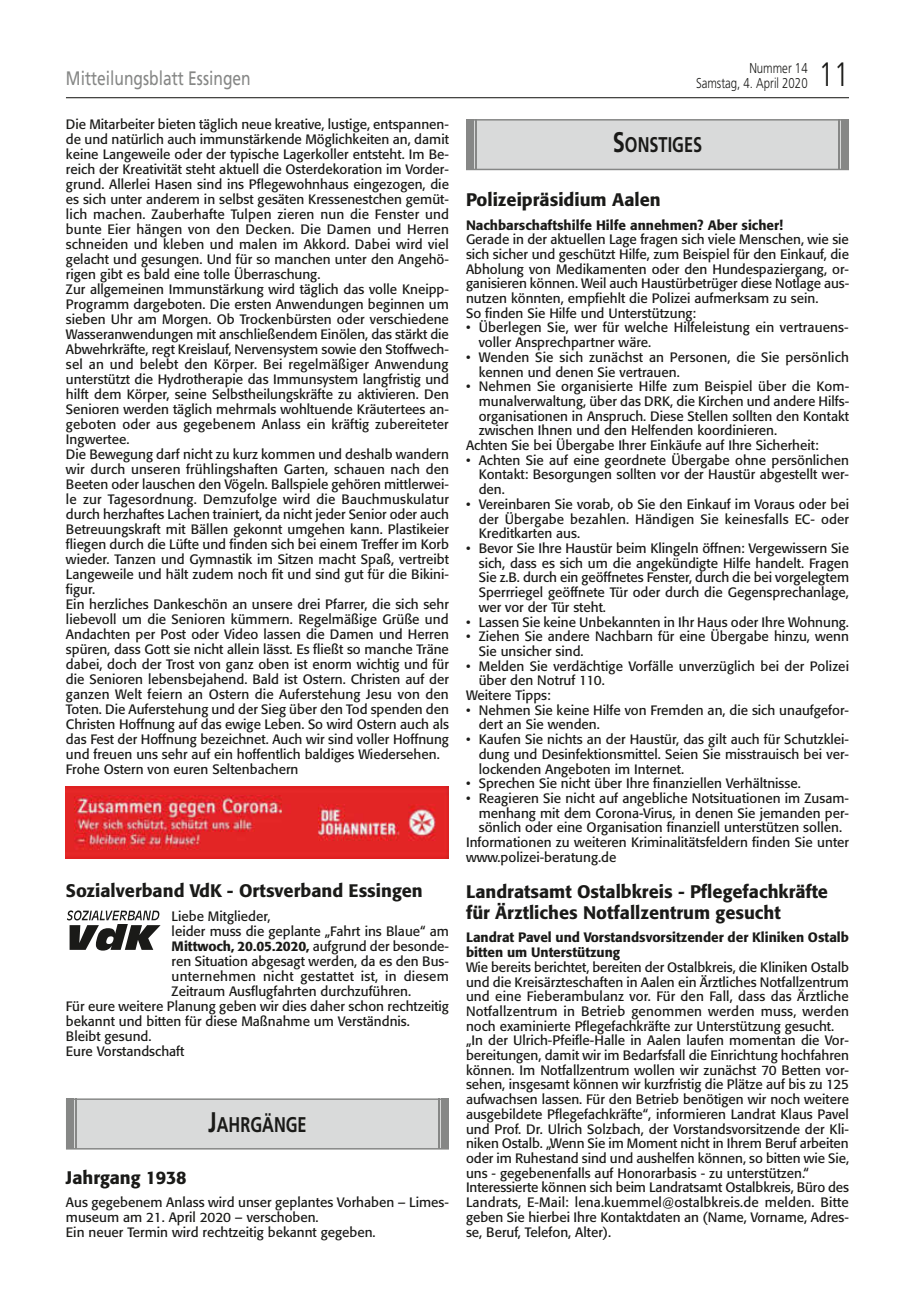
<style>
.page{position:relative;width:915px;height:1297px;background:#fff}
.page>*{position:absolute;margin:0;border:0;box-sizing:border-box;transform-origin:0 0}
.t1{font:300 33.75px "Frutiger";color:#1a1a18;scale:.8 1}
.t2{font:700 21.3px "Frutiger";color:#1a1a18;scale:.77 1}
.t3{font:19.5px "Frutiger";color:#868786;scale:.8 1}
.t4{font:500 18px/21px "Formata";color:#1a1a18}
.t5{font:300 14.25px "Frutiger";color:#1a1a18;scale:.8 1}
.t6{font:13.5px/15px "Formata";color:#1a1a18}
.t7{font:500 13.5px/14.7px "Formata";color:#1a1a18}
.s1{font-weight:400}
.s2{font-size:28.35px}
</style>
<div class="page">
<hr style="left:66px;top:97px;width:782px;height:1px;background:#1a1a18">
<div style="left:66px;top:785px;width:383px;height:74px;background:#e32424"></div>
<img style="left:74px;top:787px;width:375px;height:71px">
<svg style="left:67px;top:910px;width:93px;height:40px"></svg>
<div style="left:67px;top:1100px;width:380px;height:48px;background:#d9dada"></div>
<div style="left:66px;top:1098px;width:383px;height:51px;border:2px solid #868786"></div>
<div style="left:441px;top:1098px;width:8px;height:51px;background:#868786"></div>
<hr style="left:438px;top:1098px;width:1px;height:51px;background:#868786">
<div style="left:66px;top:1098px;width:7px;height:51px;background:#868786"></div>
<hr style="left:75px;top:1098px;width:2px;height:51px;background:#868786">
<div style="left:467px;top:121px;width:380px;height:48px;background:#d9dada"></div>
<div style="left:466px;top:119px;width:382px;height:51px;border:2px solid #868786"></div>
<div style="left:841px;top:119px;width:7px;height:50px;background:#868786"></div>
<hr style="left:837px;top:119px;width:2px;height:51px;background:#868786">
<div style="left:466px;top:119px;width:7px;height:51px;background:#868786"></div>
<hr style="left:475px;top:119px;width:1px;height:50px;background:#868786">
<p class="t5" style="left:749px;top:60px;width:74px">Nummer 14</p>
<h3 class="t3" style="left:66px;top:66px;width:232px">Mitteilungsblatt Essingen</h3>
<p class="t5" style="left:695px;top:75px;width:141px">Samstag, 4. April 2020</p>
<h1 class="t1" style="left:818px;top:55px;width:39px">11</h1>
<p class="t6" style="left:66px;top:116px;width:384px">Die Mitarbeiter bieten täglich neue kreative, lustige, entspannen&shy;de und natürlich auch immunstärkende Möglichkeiten an, damit keine Langeweile oder der typische Lagerkoller entsteht. Im Be&shy;reich der Kreativität steht aktuell die Osterdekoration im Vorder&shy;grund. Allerlei Hasen sind ins Pflegewohnhaus eingezogen, die es sich unter anderem in selbst gesäten Kressenestchen gemüt&shy;lich machen. Zauberhafte Tulpen zieren nun die Fenster und bunte Eier hängen von den Decken. Die Damen und Herren schneiden und kleben und malen im Akkord. Dabei wird viel gelacht und gesungen. Und für so manchen unter den Angehö&shy;rigen gibt es bald eine tolle Überraschung.<br>Zur allgemeinen Immunstärkung wird täglich das volle Kneipp-Programm dargeboten. Die ersten Anwendungen beginnen um sieben Uhr am Morgen. Ob Trockenbürsten oder verschiedene Wasseranwendungen mit anschließendem Einölen, das stärkt die Abwehrkräfte, regt Kreislauf, Nervensystem sowie den Stoffwech&shy;sel an und belebt den Körper. Bei regelmäßiger Anwendung unterstützt die Hydrotherapie das Immunsystem langfristig und hilft dem Körper, seine Selbstheilungskräfte zu aktivieren. Den Senioren werden täglich mehrmals wohltuende Kräutertees an&shy;geboten oder aus gegebenem Anlass ein kräftig zubereiteter Ingwertee.<br>Die Bewegung darf nicht zu kurz kommen und deshalb wandern wir durch unseren frühlingshaften Garten, schauen nach den Beeten oder lauschen den Vögeln. Ballspiele gehören mittlerwei&shy;le zur Tagesordnung. Demzufolge wird die Bauchmuskulatur durch herzhaftes Lachen trainiert, da nicht jeder Senior oder auch Betreuungskraft mit Bällen gekonnt umgehen kann. Plastikeier fliegen durch die Lüfte und finden sich bei einem Treffer im Korb wieder. Tanzen und Gymnastik im Sitzen macht Spaß, vertreibt Langeweile und hält zudem noch fit und sind gut für die Bikini&shy;figur.<br>Ein herzliches Dankeschön an unsere drei Pfarrer, die sich sehr liebevoll um die Senioren kümmern. Regelmäßige Grüße und Andachten per Post oder Video lassen die Damen und Herren spüren, dass Gott sie nicht allein lässt. Es fließt so manche Träne dabei, doch der Trost von ganz oben ist enorm wichtig und für die Senioren lebensbejahend. Bald ist Ostern. Christen auf der ganzen Welt feiern an Ostern die Auferstehung Jesu von den Toten. Die Auferstehung und der Sieg über den Tod spenden den Christen Hoffnung auf das ewige Leben. So wird Ostern auch als das Fest der Hoffnung bezeichnet. Auch wir sind voller Hoffnung und freuen uns sehr auf ein hoffentlich baldiges Wiedersehen.<br>Frohe Ostern von euren Seltenbachern</p>
<h3 class="t4" style="left:66px;top:880px;width:358px">Sozialverband VdK - Ortsverband Essingen</h3>
<p class="t6" style="left:171px;top:908px;width:100px">Liebe Mitglieder,</p>
<p class="t6" style="left:171px;top:923px;width:279px">leider muss die geplante „Fahrt ins Blaue“ am</p>
<p class="t7" style="left:171px;top:939px;width:279px">Mittwoch, 20.05.2020, <span class="s1">aufgrund der besonde-</span></p>
<p class="t6" style="left:171px;top:953px;width:279px">ren Situation abgesagt werden, da es den Bus-</p>
<p class="t6" style="left:171px;top:968px;width:278px">unternehmen nicht gestattet ist, in diesem</p>
<p class="t6" style="left:171px;top:983px;width:241px">Zeitraum Ausflugfahrten durchzuführen.</p>
<p class="t6" style="left:66px;top:998px;width:384px">Für eure weitere Planung geben wir dies daher schon rechtzeitig</p>
<p class="t6" style="left:66px;top:1013px;width:345px">bekannt und bitten für diese Maßnahme um Verständnis.</p>
<p class="t6" style="left:66px;top:1028px;width:87px">Bleibt gesund.</p>
<p class="t6" style="left:66px;top:1043px;width:120px">Eure Vorstandschaft</p>
<h2 class="t2" style="left:208px;top:1112px;width:129px"><span class="s2">J</span>AHRGÄNGE</h2>
<h3 class="t4" style="left:66px;top:1167px;width:122px">Jahrgang 1938</h3>
<p class="t6" style="left:66px;top:1195px;width:384px">Aus gegebenem Anlass wird unser geplantes Vorhaben – Limes&shy;museum am 21. April 2020 – verschoben.<br>Ein neuer Termin wird rechtzeitig bekannt gegeben.</p>
<h2 class="t2" style="left:612px;top:132px;width:118px"><span class="s2">S</span>ONSTIGES</h2>
<h3 class="t4" style="left:466px;top:189px;width:196px">Polizeipräsidium Aalen</h3>
<p class="t7" style="left:466px;top:217px;width:318px">Nachbarschaftshilfe Hilfe annehmen? Aber sicher!</p>
<p class="t6" style="left:466px;top:232px;width:384px">Gerade in der aktuellen Lage fragen sich viele Menschen, wie sie sich sicher und geschützt Hilfe, zum Beispiel für den Einkauf, die Abholung von Medikamenten oder den Hundespaziergang, or&shy;ganisieren können. Weil auch Haustürbetrüger diese Notlage aus&shy;nutzen könnten, empfiehlt die Polizei aufmerksam zu sein.<br>So finden Sie Hilfe und Unterstützung:</p>
<p class="t6" style="left:478px;top:320px;width:371px;text-indent:-13px">• Überlegen Sie, wer für welche Hilfeleistung ein vertrauens&shy;voller Ansprechpartner wäre.</p>
<p class="t6" style="left:478px;top:350px;width:371px;text-indent:-13px">• Wenden Sie sich zunächst an Personen, die Sie persönlich kennen und denen Sie vertrauen.</p>
<p class="t6" style="left:466px;top:379px;width:384px">• Nehmen Sie organisierte Hilfe zum Beispiel über die Kom-</p>
<p class="t6" style="left:478px;top:394px;width:372px">munalverwaltung, über das DRK, die Kirchen und andere Hilfs-</p>
<p class="t6" style="left:478px;top:408px;width:371px">organisationen in Anspruch. Diese Stellen sollten den Kontakt</p>
<p class="t6" style="left:478px;top:423px;width:300px">zwischen Ihnen und den Helfenden koordinieren.</p>
<p class="t6" style="left:466px;top:438px;width:354px">Achten Sie bei Übergabe Ihrer Einkäufe auf Ihre Sicherheit:</p>
<p class="t6" style="left:478px;top:453px;width:371px;text-align:justify;text-indent:-13px">• Achten Sie auf eine geordnete Übergabe ohne persönlichen Kontakt: Besorgungen sollten vor der Haustür abgestellt wer&shy;den.</p>
<p class="t6" style="left:478px;top:497px;width:371px;text-align:justify;text-indent:-13px">• Vereinbaren Sie vorab, ob Sie den Einkauf im Voraus oder bei der Übergabe bezahlen. Händigen Sie keinesfalls EC- oder Kreditkarten aus.</p>
<p class="t6" style="left:478px;top:541px;width:371px;text-align:justify;text-indent:-13px">• Bevor Sie Ihre Haustür beim Klingeln öffnen: Vergewissern Sie sich, dass es sich um die angekündigte Hilfe handelt. Fragen Sie z.B. durch ein geöffnetes Fenster, durch die bei vorgelegtem Sperrriegel geöffnete Tür oder durch die Gegensprechanlage, wer vor der Tür steht.</p>
<p class="t6" style="left:466px;top:614px;width:384px">• Lassen Sie keine Unbekannten in Ihr Haus oder Ihre Wohnung.</p>
<p class="t6" style="left:478px;top:629px;width:371px;text-indent:-13px">• Ziehen Sie andere Nachbarn für eine Übergabe hinzu, wenn<br>Sie unsicher sind.</p>
<p class="t6" style="left:466px;top:658px;width:384px">• Melden Sie verdächtige Vorfälle unverzüglich bei der Polizei</p>
<p class="t6" style="left:478px;top:673px;width:127px">über den Notruf 110.</p>
<p class="t6" style="left:466px;top:688px;width:86px">Weitere Tipps:</p>
<p class="t6" style="left:478px;top:703px;width:371px;text-indent:-13px">• Nehmen Sie keine Hilfe von Fremden an, die sich unaufgefor&shy;dert an Sie wenden.</p>
<p class="t6" style="left:478px;top:732px;width:371px;text-align:justify;text-indent:-13px">• Kaufen Sie nichts an der Haustür, das gilt auch für Schutzklei&shy;dung und Desinfektionsmittel. Seien Sie misstrauisch bei ver&shy;lockenden Angeboten im Internet.</p>
<p class="t6" style="left:466px;top:776px;width:336px">• Sprechen Sie nicht über Ihre finanziellen Verhältnisse.</p>
<p class="t6" style="left:466px;top:791px;width:384px">• Reagieren Sie nicht auf angebliche Notsituationen im Zusam-</p>
<p class="t6" style="left:478px;top:805px;width:371px">menhang mit dem Corona-Virus, in denen Sie jemanden per-</p>
<p class="t6" style="left:478px;top:820px;width:365px">sönlich oder eine Organisation finanziell unterstützen sollen.</p>
<p class="t6" style="left:466px;top:835px;width:384px">Informationen zu weiteren Kriminalitätsfeldern finden Sie unter</p>
<p class="t6" style="left:466px;top:850px;width:152px">www.polizei-beratung.de</p>
<h3 class="t4" style="left:466px;top:881px;width:363px">Landratsamt Ostalbkreis - Pflegefachkräfte für Ärztliches Notfallzentrum gesucht</h3>
<p class="t7" style="left:466px;top:930px;width:384px">Landrat Pavel und Vorstandsvorsitzender der Kliniken Ostalb bitten um Unterstützung</p>
<p class="t6" style="left:466px;top:960px;width:384px">Wie bereits berichtet, bereiten der Ostalbkreis, die Kliniken Ostalb und die Kreisärzteschaften in Aalen ein Ärztliches Notfallzentrum und eine Fieberambulanz vor. Für den Fall, dass das Ärztliche Notfallzentrum in Betrieb genommen werden muss, werden noch examinierte Pflegefachkräfte zur Unterstützung gesucht. „In der Ulrich-Pfeifle-Halle in Aalen laufen momentan die Vor&shy;bereitungen, damit wir im Bedarfsfall die Einrichtung hochfahren können. Im Notfallzentrum wollen wir zunächst 70 Betten vor&shy;sehen, insgesamt können wir kurzfristig die Plätze auf bis zu 125 aufwachsen lassen. Für den Betrieb benötigen wir noch weitere ausgebildete Pflegefachkräfte“, informieren Landrat Klaus Pavel und Prof. Dr. Ulrich Solzbach, der Vorstandsvorsitzende der Kli&shy;niken Ostalb. „Wenn Sie im Moment nicht in Ihrem Beruf arbeiten oder im Ruhestand sind und aushelfen können, so bitten wie Sie, uns - gegebenenfalls auf Honorarbasis - zu unterstützen.“ Interessierte können sich beim Landratsamt Ostalbkreis, Büro des Landrats, E-Mail: lena.kuemmel@ostalbkreis.de melden. Bitte geben Sie hierbei Ihre Kontaktdaten an (Name, Vorname, Adres&shy;se, Beruf, Telefon, Alter).</p>
</div>
